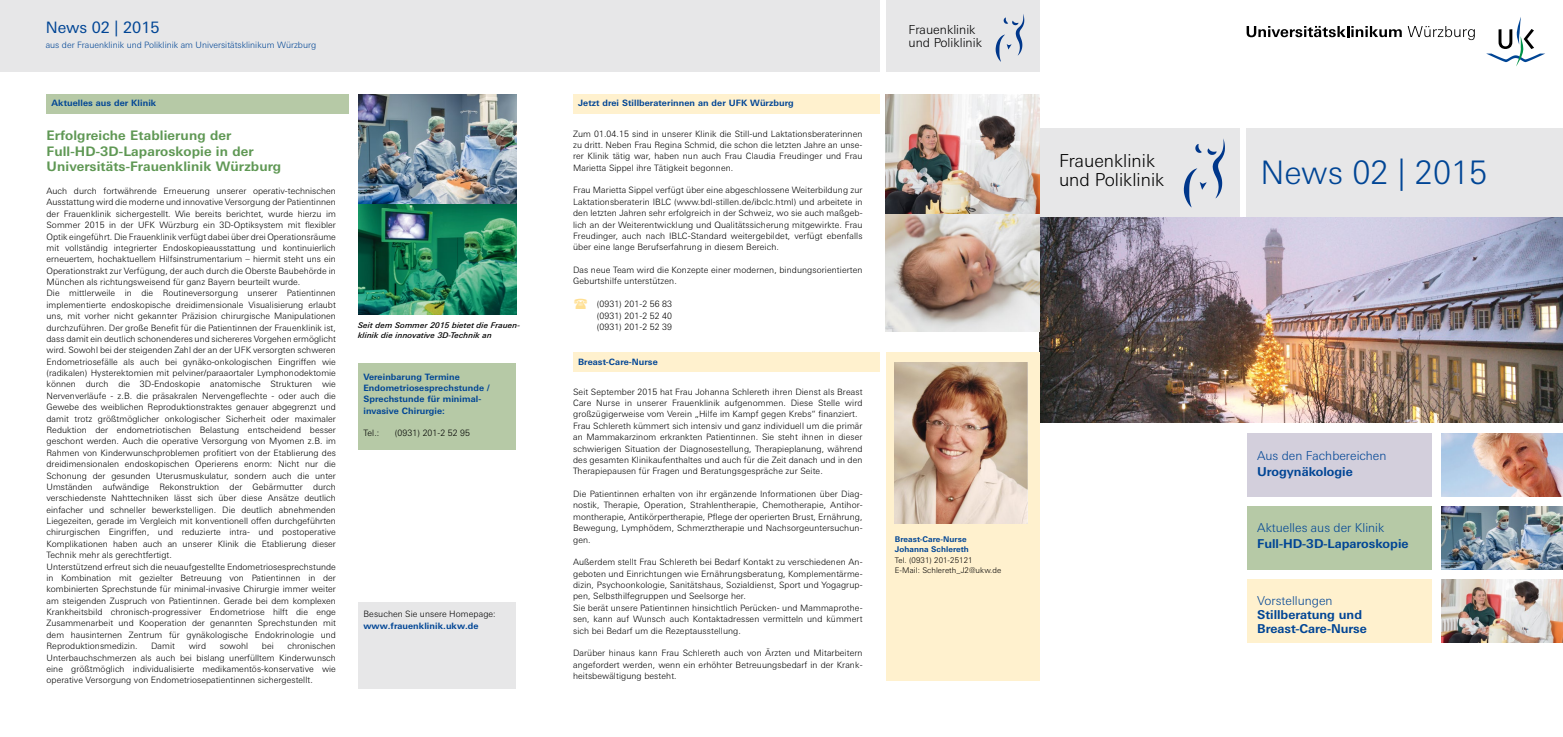
<style>
.page{position:relative;width:1563px;height:737px;background:#fff}
.page>*{position:absolute;margin:0;border:0;box-sizing:border-box;transform-origin:0 0}
.t1{font:300 32.38px "LT Univers Basic";color:#004595}
.t2{font:300 17.85px/19.1px "LT Univers Basic";color:#000}
.t3{font:15.75px "LT Univers Basic";color:#004595}
.t4{font:700 13.12px/15.8px "LT Univers Basic";letter-spacing:.01em;color:#5f9854}
.t5{font:300 12.42px/13.3px "LT Univers Basic";color:#000}
.t6{font:700 12.25px/14px "LT Univers Basic";color:#004595}
.t7{font:300 12.25px "LT Univers Basic";color:#004595}
.t8{font:300 8.75px/11.4px "LT Univers Basic";letter-spacing:.005em;color:#000;text-align:justify}
.t9{font:700 8.75px/11.4px "LT Univers Basic";letter-spacing:.01em;color:#004595}
.t10{font:300 8.75px "LT Univers Basic";color:#004595}
.t11{font:italic 500 7.88px/10.5px "LT Univers Basic";letter-spacing:.01em;color:#000}
.t12{font:300 7.88px/10.5px "LT Univers Basic";letter-spacing:.01em;color:#000}
.t13{font:700 7.88px/10.5px "LT Univers Basic";letter-spacing:.01em;color:#004595}
</style>
<div class="page">
<div style="left:358px;top:601px;width:158px;height:87px;background:#e7e7e8"></div>
<svg style="left:1486px;top:17px;width:59px;height:49px"></svg>
<svg style="left:1246px;top:26px;width:155px;height:11px"></svg>
<svg style="left:1407px;top:26px;width:68px;height:14px"></svg>
<div style="left:1246px;top:129px;width:317px;height:89px;background:#e7e7e8"></div>
<div style="left:1039px;top:129px;width:200px;height:89px;background:#e7e7e8"></div>
<img style="left:1039px;top:218px;width:524px;height:204px">
<svg style="left:1184px;top:138px;width:41px;height:69px"></svg>
<div style="left:1246px;top:433px;width:185px;height:63px;background:#d3cfdc"></div>
<div style="left:1246px;top:506px;width:185px;height:63px;background:#b6c9a6"></div>
<div style="left:1246px;top:579px;width:185px;height:63px;background:#fff1ce"></div>
<img style="left:1441px;top:433px;width:122px;height:63px">
<img style="left:1441px;top:506px;width:122px;height:64px">
<img style="left:1441px;top:579px;width:122px;height:63px">
<div style="left:0;top:0;width:879px;height:71px;background:#e7e7e8"></div>
<div style="left:886px;top:0;width:153px;height:71px;background:#e7e7e8"></div>
<svg style="left:995px;top:14px;width:29px;height:48px"></svg>
<div style="left:886px;top:352px;width:153px;height:329px;background:#fff1ce"></div>
<div style="left:47px;top:94px;width:302px;height:20px;background:#b6c9a6"></div>
<img style="left:895px;top:362px;width:132px;height:161px">
<img style="left:358px;top:94px;width:158px;height:220px">
<div style="left:573px;top:94px;width:306px;height:20px;background:#fff1ce"></div>
<div style="left:573px;top:352px;width:306px;height:20px;background:#fff1ce"></div>
<img style="left:886px;top:94px;width:153px;height:237px">
<div style="left:358px;top:363px;width:158px;height:86px;background:#b6c9a6"></div>
<h3 class="t3" style="left:46px;top:18px;width:115px">News 02 | 2015</h3>
<p class="t10" style="left:46px;top:40px;width:272px">aus der Frauenklinik und Poliklinik am Universitätsklinikum Würzburg</p>
<p class="t9" style="left:51px;top:98px;width:106px">Aktuelles aus der Klinik</p>
<h3 class="t4" style="left:47px;top:127px;width:236px">Erfolgreiche Etablierung der<br>Full-HD-3D-Laparoskopie in der<br>Universitäts-Frauenklinik Würzburg</h3>
<p class="t8" style="left:47px;top:185px;width:291px;text-align:left">Auch durch fortwährende Erneuerung unserer operativ-technischen Ausstattung wird die moderne und innovative Versorgung der Patientinnen der Frauenklinik sichergestellt. Wie bereits berichtet, wurde hierzu im Sommer 2015 in der UFK Würzburg ein 3D-Optiksystem mit flexibler Optik eingeführt. Die Frauenklinik verfügt dabei über drei Operationsräume mit vollständig integrierter Endoskopieausstattung und kontinuierlich erneuertem, hochaktuellem Hilfsinstrumentarium – hiermit steht uns ein Operationstrakt zur Verfügung, der auch durch die Oberste Baubehörde in München als richtungsweisend für ganz Bayern beurteilt wurde.<br>Die mittlerweile in die Routineversorgung unserer Patientinnen implementierte endoskopische dreidimensionale Visualisierung erlaubt uns, mit vorher nicht gekannter Präzision chirurgische Manipulationen durchzuführen. Der große Benefit für die Patientinnen der Frauenklinik ist, dass damit ein deutlich schonenderes und sichereres Vorgehen ermöglicht wird. Sowohl bei der steigenden Zahl der an der UFK versorgten schweren Endometriosefälle als auch bei gynäko-onkologischen Eingriffen wie (radikalen) Hysterektomien mit pelviner/paraaortaler Lymphonodektomie können durch die 3D-Endoskopie anatomische Strukturen wie Nervenverläufe - z.B. die präsakralen Nervengeflechte - oder auch die Gewebe des weiblichen Reproduktionstraktes genauer abgegrenzt und damit trotz größtmöglicher onkologischer Sicherheit oder maximaler Reduktion der endometriotischen Belastung entscheidend besser geschont werden. Auch die operative Versorgung von Myomen z.B. im Rahmen von Kinderwunschproblemen profitiert von der Etablierung des dreidimensionalen endoskopischen Operierens enorm: Nicht nur die Schonung der gesunden Uterusmuskulatur, sondern auch die unter Umständen aufwändige Rekonstruktion der Gebärmutter durch verschiedenste Nahttechniken lässt sich über diese Ansätze deutlich einfacher und schneller bewerkstelligen. Die deutlich abnehmenden Liegezeiten, gerade im Vergleich mit konventionell offen durchgeführten chirurgischen Eingriffen, und reduzierte intra- und postoperative Komplikationen haben auch an unserer Klinik die Etablierung dieser Technik mehr als gerechtfertigt.<br>Unterstützend erfreut sich die neuaufgestellte Endometriosesprechstunde in Kombination mit gezielter Betreuung von Patientinnen in der kombinierten Sprechstunde für minimal-invasive Chirurgie immer weiter am steigenden Zuspruch von Patientinnen. Gerade bei dem komplexen Krankheitsbild chronisch-progressiver Endometriose hilft die enge Zusammenarbeit und Kooperation der genannten Sprechstunden mit dem hausinternen Zentrum für gynäkologische Endokrinologie und Reproduktionsmedizin.</p>
<p class="t8" style="left:151px;top:640px;width:25px">Damit</p>
<p class="t8" style="left:189px;top:640px;width:19px">wird</p>
<p class="t8" style="left:220px;top:640px;width:30px">sowohl</p>
<p class="t8" style="left:262px;top:640px;width:13px">bei</p>
<p class="t8" style="left:47px;top:640px;width:291px;text-indent:241px">chronischen Unterbauchschmerzen als auch bei bislang unerfülltem Kinderwunsch eine größtmöglich individualisierte medikamentös-konservative wie operative Versorgung von Endometriosepatientinnen sichergestellt.</p>
<p class="t11" style="left:358px;top:320px;width:164px">Seit dem Sommer 2015 bietet die Frauen&shy;klinik die innovative 3D-Technik an</p>
<p class="t9" style="left:363px;top:371px;width:128px">Vereinbarung Termine<br>Endometriosesprechstunde /<br>Sprechstunde für minimal&shy;invasive Chirurgie:</p>
<p class="t8" style="left:363px;top:427px;width:17px">Tel.:</p>
<p class="t8" style="left:395px;top:427px;width:77px">(0931) 201-2 52 95</p>
<p class="t8" style="left:363px;top:608px;width:134px">Besuchen Sie unsere Homepage:</p>
<p class="t9" style="left:363px;top:620px;width:117px">www.frauenklinik.ukw.de</p>
<p class="t9" style="left:578px;top:98px;width:217px">Jetzt drei Stillberaterinnen an der UFK Würzburg</p>
<p class="t8" style="left:573px;top:128px;width:291px">Zum 01.04.15 sind in unserer Klinik die Still-und Laktationsberaterinnen zu dritt. Neben Frau Regina Schmid, die schon die letzten Jahre an unse&shy;rer Klinik tätig war, haben nun auch Frau Claudia Freudinger und Frau Marietta Sippel ihre Tätigkeit begonnen.</p>
<p class="t8" style="left:573px;top:184px;width:291px">Frau Marietta Sippel verfügt über eine abgeschlossene Weiterbildung zur Laktationsberaterin IBLC (www.bdl-stillen.de/ibclc.html) und arbeitete in den letzten Jahren sehr erfolgreich in der Schweiz, wo sie auch maßgeb&shy;lich an der Weiterentwicklung und Qualitätssicherung mitgewirkte. Frau Freudinger, auch nach IBLC-Standard weitergebildet, verfügt ebenfalls über eine lange Berufserfahrung in diesem Bereich.</p>
<p class="t8" style="left:573px;top:264px;width:291px">Das neue Team wird die Konzepte einer modernen, bindungsorientierten<br>Geburtshilfe unterstützen.</p>
<p class="t8" style="left:597px;top:298px;width:77px">(0931) 201-2 56 83 (0931) 201-2 52 40 (0931) 201-2 52 39</p>
<p class="t9" style="left:578px;top:356px;width:81px">Breast-Care-Nurse</p>
<p class="t8" style="left:573px;top:386px;width:291px;text-align:left">Seit September 2015 hat Frau Johanna Schlereth ihren Dienst als Breast Care Nurse in unserer Frauenklinik aufgenommen. Diese Stelle wird großzügigerweise vom Verein „Hilfe im Kampf gegen Krebs“ finanziert.<br>Frau Schlereth kümmert sich intensiv und ganz individuell um die primär an Mammakarzinom erkrankten Patientinnen. Sie steht ihnen in dieser schwierigen Situation der Diagnosestellung, Therapieplanung, während des gesamten Klinikaufenthaltes und auch für die Zeit danach und in den Therapiepausen für Fragen und Beratungsgespräche zur Seite.</p>
<p class="t8" style="left:573px;top:488px;width:291px">Die Patientinnen erhalten von ihr ergänzende Informationen über Diag&shy;nostik, Therapie, Operation, Strahlentherapie, Chemotherapie, Antihor&shy;montherapie, Antikörpertherapie, Pflege der operierten Brust, Ernährung, Bewegung, Lymphödem, Schmerztherapie und Nachsorgeuntersuchun&shy;gen.</p>
<p class="t8" style="left:573px;top:556px;width:291px;text-align:left">Außerdem stellt Frau Schlereth bei Bedarf Kontakt zu verschiedenen An&shy;geboten und Einrichtungen wie Ernährungsberatung, Komplementärme&shy;dizin, Psychoonkologie, Sanitätshaus, Sozialdienst, Sport und Yogagrup&shy;pen, Selbsthilfegruppen und Seelsorge her.<br>Sie berät unsere Patientinnen hinsichtlich Perücken- und Mammaprothe&shy;sen, kann auf Wunsch auch Kontaktadressen vermitteln und kümmert sich bei Bedarf um die Rezeptausstellung.</p>
<p class="t8" style="left:573px;top:647px;width:291px">Darüber hinaus kann Frau Schlereth auch von Ärzten und Mitarbeitern angefordert werden, wenn ein erhöhter Betreuungsbedarf in der Krank&shy;heitsbewältigung besteht.</p>
<h3 class="t5" style="left:908px;top:22px;width:75px">Frauenklinik und Poliklinik</h3>
<p class="t13" style="left:895px;top:534px;width:76px">Breast-Care-Nurse<br>Johanna Schlereth</p>
<p class="t12" style="left:895px;top:555px;width:108px">Tel. (0931) 201-25121<br>E-Mail: Schlereth_J2@ukw.de</p>
<h2 class="t2" style="left:1059px;top:151px;width:107px">Frauenklinik und Poliklinik</h2>
<h1 class="t1" style="left:1260px;top:153px;width:229px">News 02 | 2015</h1>
<h3 class="t7" style="left:1257px;top:448px;width:131px">Aus den Fachbereichen</h3>
<h3 class="t6" style="left:1257px;top:464px;width:97px">Urogynäkologie</h3>
<h3 class="t7" style="left:1257px;top:520px;width:129px">Aktuelles aus der Klinik</h3>
<h3 class="t6" style="left:1257px;top:536px;width:153px">Full-HD-3D-Laparoskopie</h3>
<h3 class="t7" style="left:1257px;top:593px;width:77px">Vorstellungen</h3>
<h3 class="t6" style="left:1257px;top:608px;width:111px">Stillberatung und<br>Breast-Care-Nurse</h3>
</div>
